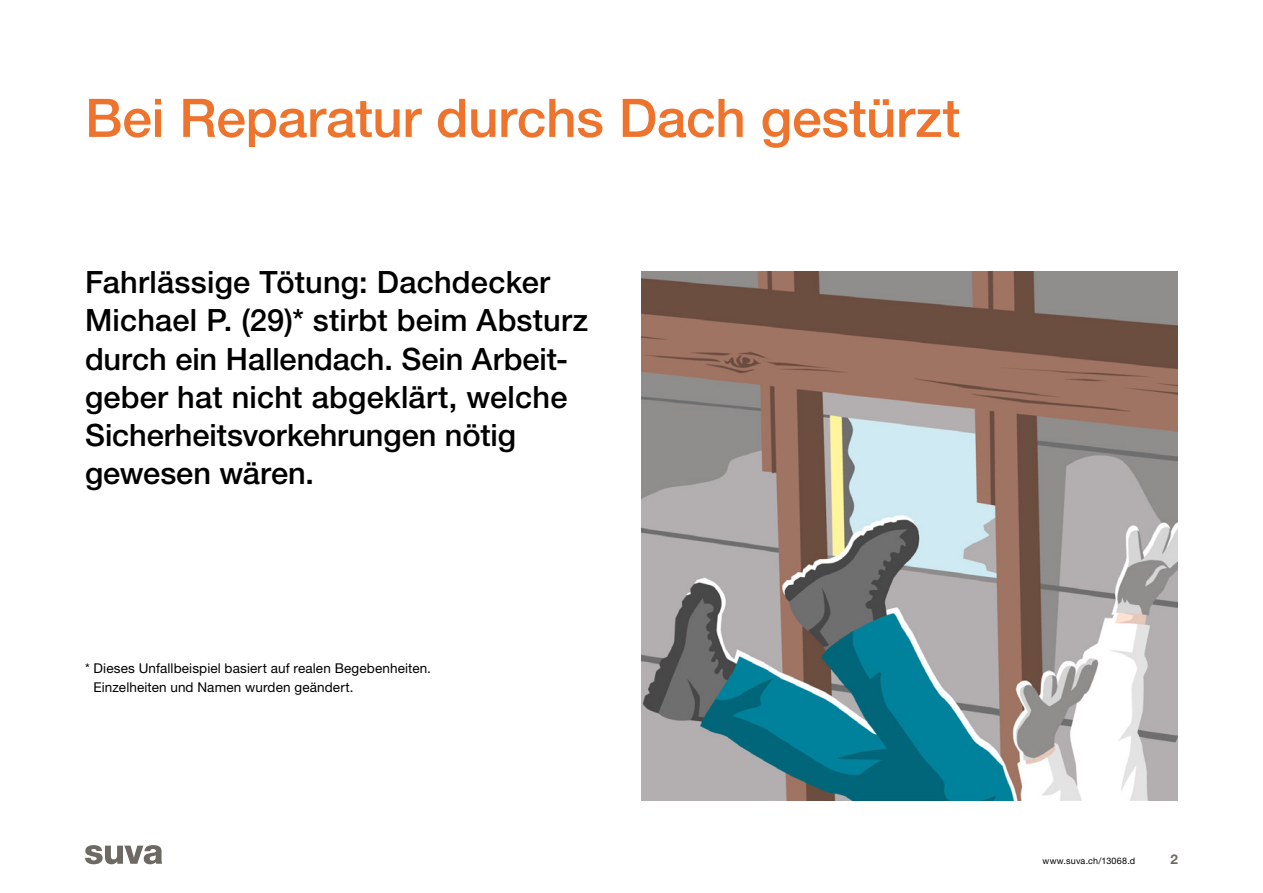
<style>
.page{position:relative;width:1263px;height:893px;background:#fff}
.page>*{position:absolute;margin:0;border:0;box-sizing:border-box;transform-origin:0 0}
.t1{font:500 53.25px "Helvetica Neue LT Std";letter-spacing:-.005em;color:#ee742d}
.t2{font:500 30.75px/38.2px "Helvetica Neue LT Std";letter-spacing:.005em;color:#000}
.t3{font:13.5px/19.2px "Helvetica Neue LT Std";letter-spacing:.01em;color:#000}
.t4{font:700 13.5px "Helvetica Neue LT Std";color:#6d6a63}
.t5{font:9px "Helvetica Neue LT Std";letter-spacing:.025em;color:#000}
</style>
<div class="page">
<svg style="left:85px;top:845px;width:77px;height:19px"></svg>
<img style="left:641px;top:271px;width:537px;height:529px">
<h1 class="t1" style="left:85px;top:86px;width:877px">Bei Reparatur durchs Dach gestürzt</h1>
<p class="t2" style="left:85px;top:263px;width:505px">Fahrlässige Tötung: Dachdecker<br>Michael P. (29)* stirbt beim Absturz durch ein Hallendach. Sein Arbeit&shy;geber hat nicht abgeklärt, welche<br>Sicherheitsvorkehrungen nötig gewesen wären.</p>
<p class="t3" style="left:94px;top:658px;width:339px;text-indent:-9px">* Dieses Unfallbeispiel basiert auf realen Begebenheiten.<br>Einzelheiten und Namen wurden geändert.</p>
<p class="t5" style="left:1042px;top:856px;width:94px">www.suva.ch/13068.d</p>
<p class="t4" style="left:1170px;top:851px;width:9px">2</p>
</div>
